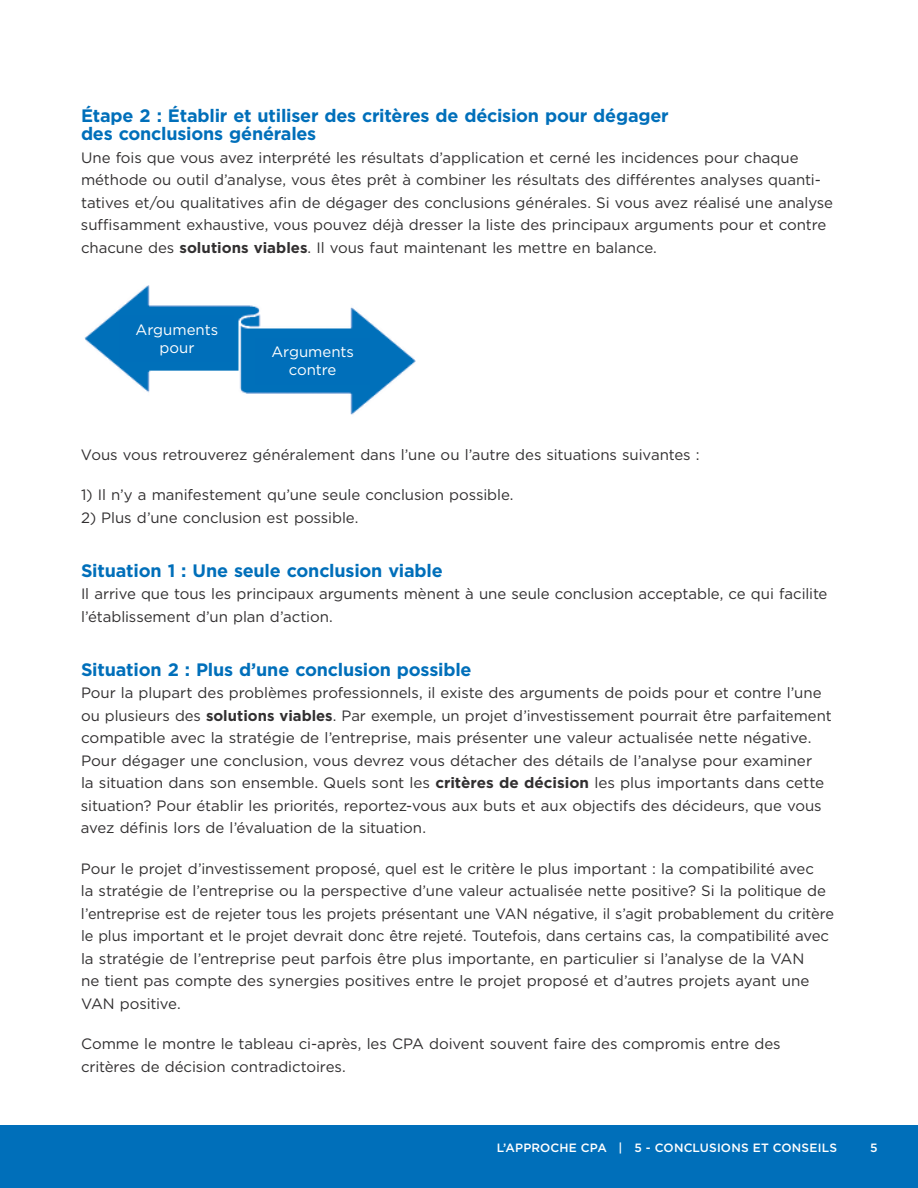
<style>
.page{position:relative;width:918px;height:1188px;background:#fff}
.page>*{position:absolute;margin:0;border:0;box-sizing:border-box;transform-origin:0 0}
.t1{font:700 18px/18px "Gotham";letter-spacing:-.01em;color:#006fba}
.t2{font:15px/22.5px "Gotham";letter-spacing:-.005em;color:#312f30}
.t3{font:15px/18px "Gotham";color:#fff;text-align:center}
.t4{font:500 12px "Gotham";letter-spacing:.01em;color:#fff}
.s1{font-weight:700}
</style>
<div class="page">
<div style="left:0;top:1125px;width:918px;height:63px;background:#006fba"></div>
<img style="left:85px;top:285px;width:330px;height:130px">
<div style="left:120px;top:316px;width:114px;height:46px;background:#006fba"></div>
<div style="left:255px;top:338px;width:115px;height:46px;background:#006fba"></div>
<h3 class="t1" style="left:81px;top:107px;width:589px">Étape 2 : Établir et utiliser des critères de décision pour dégager des conclusions générales</h3>
<p class="t2" style="left:81px;top:146px;width:754px">Une fois que vous avez interprété les résultats d’application et cerné les incidences pour chaque méthode ou outil d’analyse, vous êtes prêt à combiner les résultats des différentes analyses quanti&shy;tatives et/ou qualitatives afin de dégager des conclusions générales. Si vous avez réalisé une analyse suffisamment exhaustive, vous pouvez déjà dresser la liste des principaux arguments pour et contre chacune des <span class="s1">solutions viables</span>. Il vous faut maintenant les mettre en balance.</p>
<p class="t3" style="left:136px;top:321px;width:84px">Arguments pour</p>
<p class="t3" style="left:271px;top:343px;width:84px">Arguments contre</p>
<p class="t2" style="left:81px;top:443px;width:620px">Vous vous retrouverez généralement dans l’une ou l’autre des situations suivantes :</p>
<p class="t2" style="left:81px;top:484px;width:434px">1) Il n’y a manifestement qu’une seule conclusion possible.</p>
<p class="t2" style="left:81px;top:506px;width:279px">2) Plus d’une conclusion est possible.</p>
<h3 class="t1" style="left:81px;top:561px;width:363px">Situation 1 : Une seule conclusion viable</h3>
<p class="t2" style="left:81px;top:583px;width:748px">Il arrive que tous les principaux arguments mènent à une seule conclusion acceptable, ce qui facilite l’établissement d’un plan d’action.</p>
<h3 class="t1" style="left:81px;top:660px;width:392px">Situation 2 : Plus d’une conclusion possible</h3>
<p class="t2" style="left:81px;top:682px;width:752px">Pour la plupart des problèmes professionnels, il existe des arguments de poids pour et contre l’une ou plusieurs des <span class="s1">solutions viables</span>. Par exemple, un projet d’investissement pourrait être parfaitement compatible avec la stratégie de l’entreprise, mais présenter une valeur actualisée nette négative.<br>Pour dégager une conclusion, vous devrez vous détacher des détails de l’analyse pour examiner<br>la situation dans son ensemble. Quels sont les <span class="s1">critères de décision</span> les plus importants dans cette situation? Pour établir les priorités, reportez-vous aux buts et aux objectifs des décideurs, que vous avez définis lors de l’évaluation de la situation.</p>
<p class="t2" style="left:81px;top:857px;width:755px">Pour le projet d’investissement proposé, quel est le critère le plus important : la compatibilité avec<br>la stratégie de l’entreprise ou la perspective d’une valeur actualisée nette positive? Si la politique de l’entreprise est de rejeter tous les projets présentant une VAN négative, il s’agit probablement du critère le plus important et le projet devrait donc être rejeté. Toutefois, dans certains cas, la compatibilité avec la stratégie de l’entreprise peut parfois être plus importante, en particulier si l’analyse de la VAN<br>ne tient pas compte des synergies positives entre le projet proposé et d’autres projets ayant une VAN positive.</p>
<p class="t2" style="left:81px;top:1033px;width:701px">Comme le montre le tableau ci-après, les CPA doivent souvent faire des compromis entre des critères de décision contradictoires.</p>
<p class="t4" style="left:497px;top:1140px;width:342px">L’APPROCHE CPA | 5 - CONCLUSIONS ET CONSEILS</p>
<p class="t4" style="left:870px;top:1140px;width:9px">5</p>
</div>
